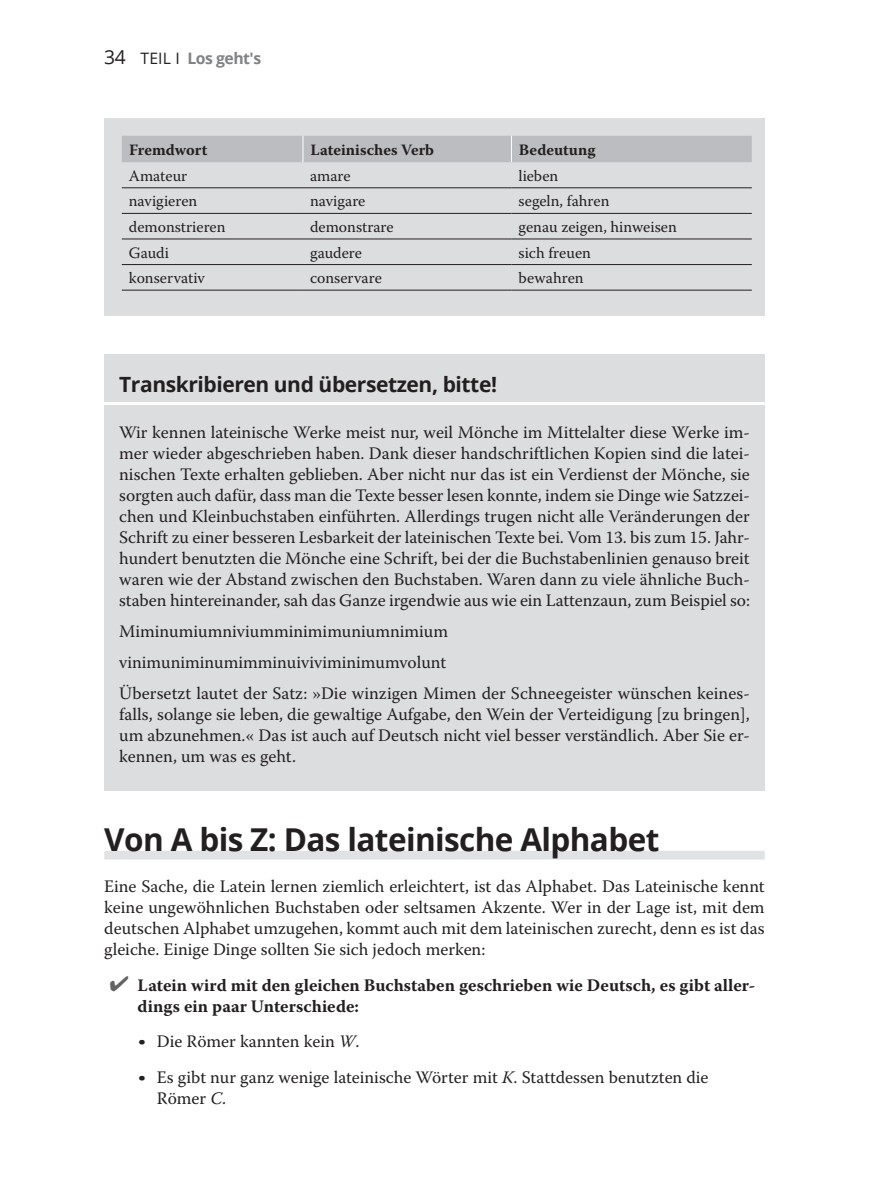
<style>
.page{position:relative;width:874px;height:1191px;background:#fff}
.page>*{position:absolute;margin:0;border:0;box-sizing:border-box;transform-origin:0 0}
.t1{font:700 31.5px "Open Sans";letter-spacing:-.02em;color:#231f20}
.t2{font:700 21px "Open Sans";letter-spacing:-.02em;color:#231f20}
.t3{font:17.5px/21px "Warnock Pro";color:#231f20;text-align:justify}
.t4{font:700 17.5px/21px "Warnock Pro";color:#231f20}
.t5{font:15.75px "Warnock Pro";color:#231f20}
.t6{font:700 15.75px "Warnock Pro";color:#231f20}
.t7{font:700 15.75px "Open Sans";letter-spacing:-.03em;color:#808285}
.s1{font-weight:400;font-size:19.25px;color:#231f20}
.s2{font-weight:400;color:#231f20}
.s3{color:#636366}
.s4{font-family:"Open Sans";font-weight:800;font-size:24.5px}
.s5{font-style:italic}
</style>
<div class="page">
<div style="left:104px;top:118px;width:660px;height:197px;background:#dcdddf"></div>
<div style="left:104px;top:354px;width:660px;height:67px;background:#dcdddf"></div>
<hr style="left:89px;top:402px;width:675px;height:3px;background:#fff">
<div style="left:104px;top:404px;width:660px;height:231px;background:#dcdddf"></div>
<div style="left:104px;top:634px;width:660px;height:63px;background:#dcdddf"></div>
<div style="left:104px;top:665px;width:660px;height:126px;background:#dcdddf"></div>
<div style="left:104px;top:850px;width:660px;height:9px;background:#e1e2e4"></div>
<hr style="left:303px;top:213px;width:208px;height:1px;background:#231f20">
<hr style="left:303px;top:239px;width:208px;height:1px;background:#231f20">
<hr style="left:303px;top:264px;width:208px;height:1px;background:#231f20">
<hr style="left:303px;top:290px;width:208px;height:1px;background:#231f20">
<hr style="left:511px;top:213px;width:240px;height:1px;background:#231f20">
<hr style="left:511px;top:239px;width:240px;height:1px;background:#231f20">
<hr style="left:122px;top:213px;width:181px;height:1px;background:#231f20">
<hr style="left:122px;top:239px;width:181px;height:1px;background:#231f20">
<hr style="left:511px;top:264px;width:240px;height:1px;background:#231f20">
<hr style="left:511px;top:290px;width:240px;height:1px;background:#231f20">
<hr style="left:122px;top:264px;width:181px;height:1px;background:#231f20">
<hr style="left:122px;top:290px;width:181px;height:1px;background:#231f20">
<div style="left:122px;top:136px;width:629px;height:26px;background:#bcbdc0"></div>
<hr style="left:303px;top:187px;width:208px;height:1px;background:#231f20">
<hr style="left:511px;top:187px;width:240px;height:1px;background:#231f20">
<hr style="left:122px;top:187px;width:181px;height:1px;background:#231f20">
<p class="t7" style="left:104px;top:48px;width:158px"><span class="s1">34</span> <span class="s2">TEIL I</span> Los geht's</p>
<p class="t6" style="left:129px;top:140px;width:80px">Fremdwort</p>
<p class="t6" style="left:310px;top:140px;width:125px">Lateinisches Verb</p>
<p class="t6" style="left:518px;top:140px;width:78px">Bedeutung</p>
<p class="t5" style="left:129px;top:166px;width:60px">Amateur</p>
<p class="t5" style="left:310px;top:166px;width:42px">amare</p>
<p class="t5" style="left:518px;top:166px;width:41px">lieben</p>
<p class="t5" style="left:129px;top:192px;width:70px">navigieren</p>
<p class="t5" style="left:310px;top:192px;width:57px">navigare</p>
<p class="t5" style="left:518px;top:192px;width:92px">segeln, fahren</p>
<p class="t5" style="left:129px;top:217px;width:98px">demonstrieren</p>
<p class="t5" style="left:310px;top:217px;width:85px">demonstrare</p>
<p class="t5" style="left:518px;top:217px;width:160px">genau zeigen, hinweisen</p>
<p class="t5" style="left:129px;top:243px;width:42px">Gaudi</p>
<p class="t5" style="left:310px;top:243px;width:53px">gaudere</p>
<p class="t5" style="left:518px;top:243px;width:74px">sich freuen</p>
<p class="t5" style="left:129px;top:268px;width:78px">konservativ</p>
<p class="t5" style="left:310px;top:268px;width:73px">conservare</p>
<p class="t5" style="left:518px;top:268px;width:66px">bewahren</p>
<p class="t2" style="left:119px;top:369px;width:379px">Transkribieren und übersetzen, bitte!</p>
<p class="t3" style="left:119px;top:422px;width:632px">Wir kennen lateinische Werke meist nur, weil Mönche im Mittelalter diese Werke im&shy;mer wieder abgeschrieben haben. Dank dieser handschriftlichen Kopien sind die latei&shy;nischen Texte erhalten geblieben. Aber nicht nur das ist ein Verdienst der Mönche, sie sorgten auch dafür, dass man die Texte besser lesen konnte, indem sie Dinge wie Satzzei&shy;chen und Kleinbuchstaben einführten. Allerdings trugen nicht alle Veränderungen der Schrift zu einer besseren Lesbarkeit der lateinischen Texte bei. Vom 13. bis zum 15. Jahr&shy;hundert benutzten die Mönche eine Schrift, bei der die Buchstabenlinien genauso breit waren wie der Abstand zwischen den Buchstaben. Waren dann zu viele ähnliche Buch&shy;staben hintereinander, sah das Ganze irgendwie aus wie ein Lattenzaun, zum Beispiel so:</p>
<p class="t3" style="left:119px;top:616px;width:631px;line-height:31px;text-align:left">Miminumiumniviumminimimuniumnimium vinimuniminumimminuiviviminimumvolunt<br>Übersetzt lautet der Satz: »Die winzigen Mimen der Schneegeister wünschen keines-</p>
<p class="t3" style="left:119px;top:703px;width:632px">falls, solange sie leben, die gewaltige Aufgabe, den Wein der Verteidigung [zu bringen], um abzunehmen.« Das ist auch auf Deutsch nicht viel besser verständlich. Aber Sie er&shy;kennen, um was es geht.</p>
<h1 class="t1" style="left:104px;top:817px;width:556px">Von A bis Z: Das lateinische Alphabet</h1>
<p class="t3" style="left:104px;top:875px;width:661px">Eine Sache, die Latein lernen ziemlich erleichtert, ist das Alphabet. Das Lateinische kennt keine ungewöhnlichen Buchstaben oder seltsamen Akzente. Wer in der Lage ist, mit dem deutschen Alphabet umzugehen, kommt auch mit dem lateinischen zurecht, denn es ist das gleiche. Einige Dinge sollten Sie sich jedoch merken:</p>
<p class="t4" style="left:137px;top:974px;width:619px;text-indent:-28px"><span class="s3">✔</span> Latein wird mit den gleichen Buchstaben geschrieben wie Deutsch, es gibt aller&shy;dings ein paar Unterschiede:</p>
<p class="t3" style="left:138px;top:1023px;width:571px;line-height:35.9px"><span class="s4">·</span> Die Römer kannten kein <span class="s5">W</span>.<br><span class="s4">·</span> Es gibt nur ganz wenige lateinische Wörter mit <span class="s5">K</span>. Stattdessen benutzten die</p>
<p class="t3" style="left:157px;top:1087px;width:71px">Römer <span class="s5">C</span>.</p>
</div>
